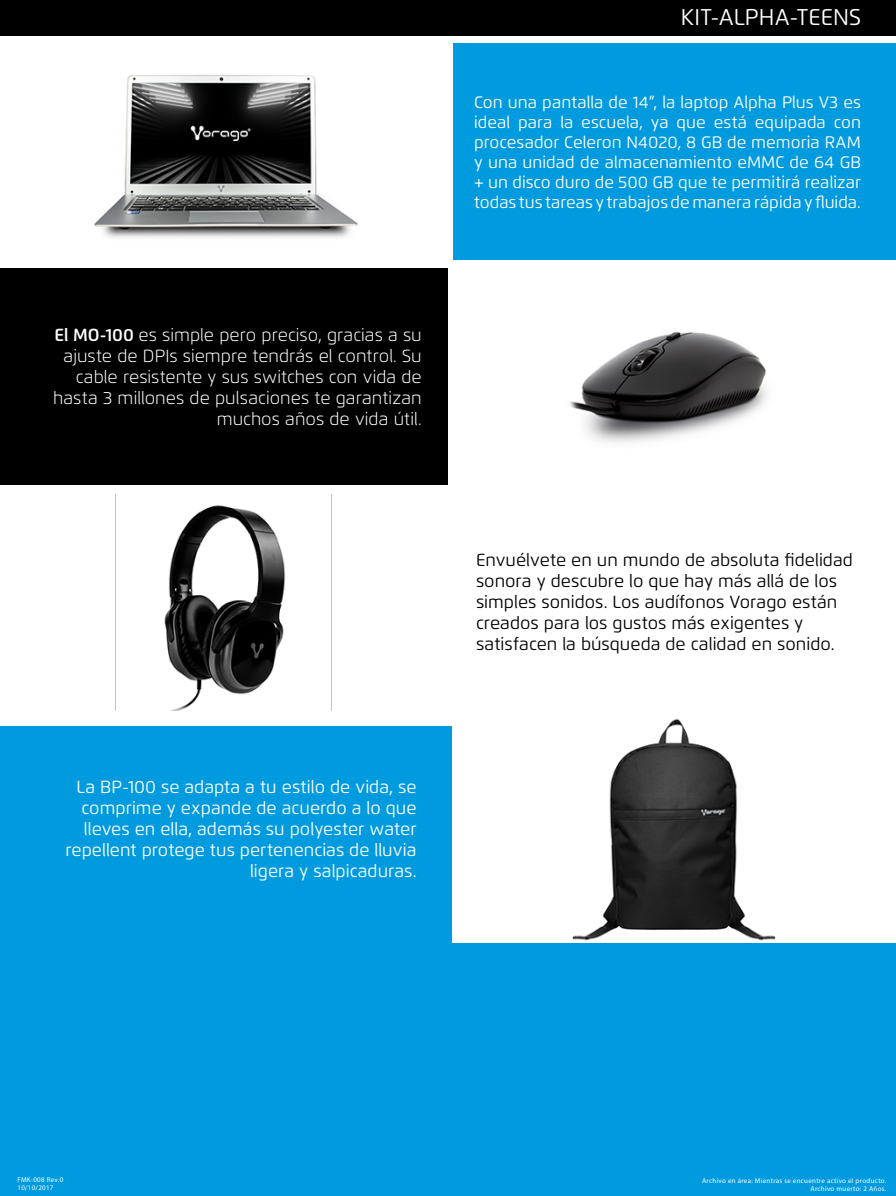
<style>
.page{position:relative;width:896px;height:1196px;background:#fff}
.page>*{position:absolute;margin:0;border:0;box-sizing:border-box;transform-origin:0 0}
.t1{font:22.75px "Flexo";letter-spacing:.005em;color:#fff}
.t2{font:17.5px/21px "Flexo";color:#000}
.t3{font:300 17.5px/21px "Flexo";color:#fff;text-align:right}
.t4{font:17.5px/21px "Flexo";color:#fff;text-align:right}
.t5{font:16.62px/19.9px "Flexo";color:#fff;text-align:justify}
.t6{font:7px/7.9px "Myriad Pro";letter-spacing:.04em;color:#fff;text-align:right}
.s1{font-weight:600}
</style>
<div class="page">
<div style="left:0;top:268px;width:895px;height:216px;background:#000"></div>
<div style="left:0;top:726px;width:896px;height:216px;background:#009ade"></div>
<div style="left:0;top:44px;width:896px;height:216px;background:#009ade"></div>
<div style="left:0;top:942px;width:896px;height:253px;background:#009ade"></div>
<div style="left:0;top:0;width:896px;height:35px;background:#000"></div>
<img style="left:0;top:44px;width:452px;height:216px">
<img style="left:448px;top:268px;width:447px;height:216px">
<img style="left:115px;top:494px;width:217px;height:216px">
<img style="left:452px;top:718px;width:444px;height:224px">
<p class="t3" style="left:53px;top:324px;width:370px"><span class="s1">El MO-100</span> es simple pero preciso, gracias a su ajuste de DPIs siempre tendrás el control. Su cable resistente y sus switches con vida de hasta 3 millones de pulsaciones te garantizan muchos años de vida útil.</p>
<p class="t4" style="left:66px;top:775px;width:352px">La BP-100 se adapta a tu estilo de vida, se comprime y expande de acuerdo a lo que lleves en ella, además su polyester water repellent protege tus pertenencias de lluvia ligera y salpicaduras.</p>
<h1 class="t1" style="left:681px;top:3px;width:182px">KIT-ALPHA-TEENS</h1>
<p class="t5" style="left:474px;top:93px;width:388px">Con una pantalla de 14”, la laptop Alpha Plus V3 es ideal para la escuela, ya que está equipada con procesador Celeron N4020, 8 GB de memoria RAM y una unidad de almacenamiento eMMC de 64 GB + un disco duro de 500 GB que te permitirá realizar todas tus tareas y trabajos de manera rápida y fluida.</p>
<p class="t2" style="left:476px;top:549px;width:378px">Envuélvete en un mundo de absoluta fidelidad sonora y descubre lo que hay más allá de los simples sonidos. Los audífonos Vorago están creados para los gustos más exigentes y satisfacen la búsqueda de calidad en sonido.</p>
<p class="t6" style="left:18px;top:1175px;width:47px;text-align:left">FMK-008 Rev.0<br>10/10/2017</p>
<p class="t6" style="left:702px;top:1176px;width:186px">Archivo en área: Mientras se encuentre activo el producto.<br>Archivo muerto: 2 Años.</p>
</div>
